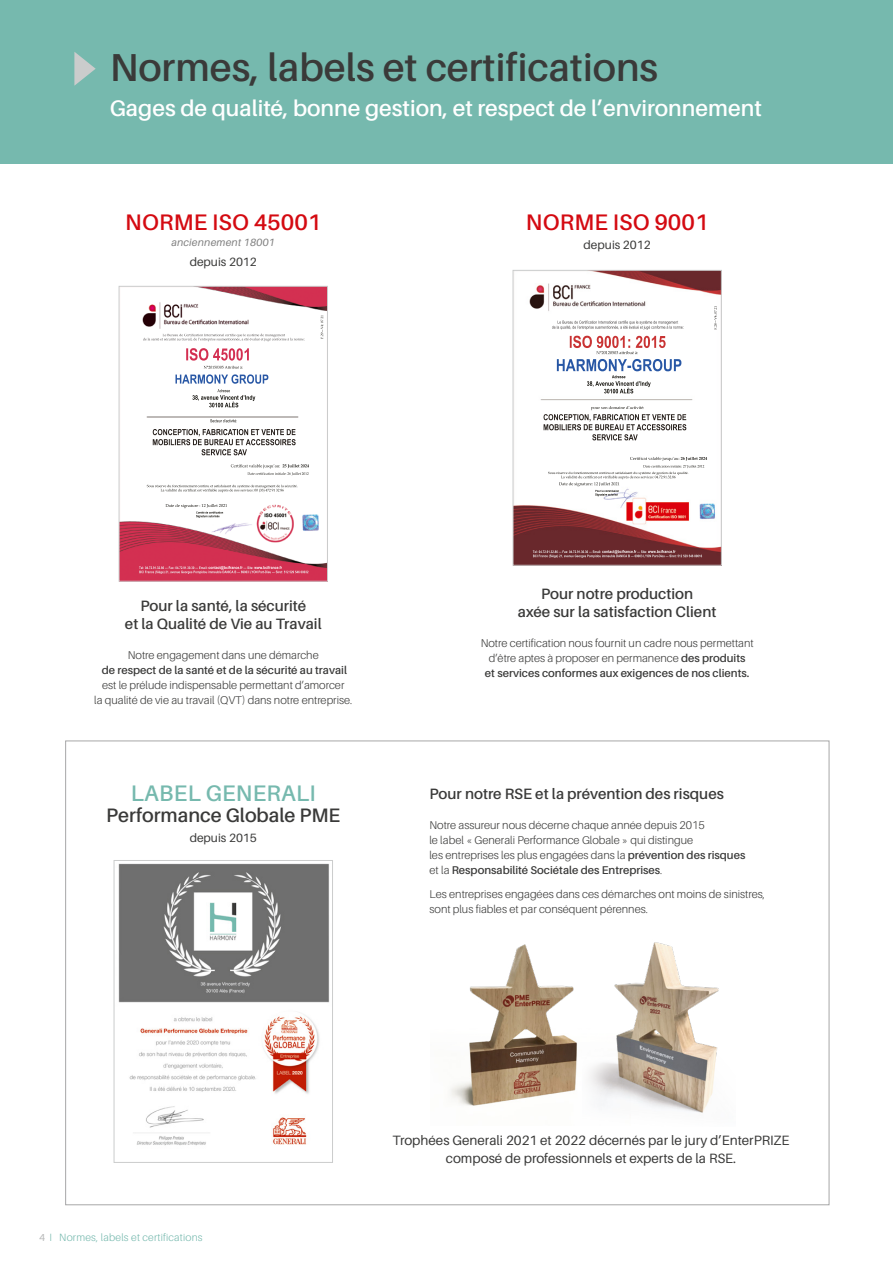
<style>
.page{position:relative;width:893px;height:1263px;background:#fff}
.page>*{position:absolute;margin:0;border:0;box-sizing:border-box;transform-origin:0 0}
.t1{font:600 39px "Aileron";color:#3a3a39}
.t2{font:600 22.5px "Aileron";color:#fff}
.t3{font:600 22.5px "Aileron";letter-spacing:.01em;color:#d40a11}
.t4{font:600 22.5px "Aileron";letter-spacing:.01em;color:#76b9ae}
.t5{font:600 19.5px "Aileron";color:#3a3a39}
.t6{font:600 15px/18px "Aileron";color:#3a3a39;text-align:center}
.t7{font:13.5px/18px "Aileron";color:#3a3a39;text-align:center}
.t8{font:12px "Aileron";color:#3a3a39}
.t9{font:300 11.25px/15px "Aileron";color:#3a3a39;text-align:center}
.t10{font:600 11.25px "Aileron";color:#3a3a39}
.t11{font:300 10.5px "Aileron";letter-spacing:.02em;color:#76b9ae}
.t12{font:italic 10.5px "Aileron";letter-spacing:.02em;color:#7f7f7f}
.s1{font-weight:600}
.s2{font-weight:400;color:#b9baba}
</style>
<div class="page">
<div style="left:0;top:0;width:893px;height:164px;background:#76b9ae"></div>
<img style="left:515px;top:272px;width:205px;height:292px">
<div style="left:513px;top:270px;width:209px;height:296px;border:1px solid #cbcccc"></div>
<img style="left:121px;top:288px;width:205px;height:292px">
<div style="left:119px;top:286px;width:209px;height:296px;border:1px solid #cbcccc"></div>
<svg style="left:74px;top:52px;width:22px;height:34px"></svg>
<img style="left:118px;top:863px;width:212px;height:283px">
<div style="left:114px;top:860px;width:219px;height:303px;border:1px solid #cbcccc"></div>
<img style="left:630px;top:942px;width:89px;height:171px">
<img style="left:450px;top:944px;width:180px;height:162px">
<h1 class="t1" style="left:110px;top:46px;width:550px">Normes, labels et certifications</h1>
<h2 class="t2" style="left:110px;top:95px;width:654px">Gages de qualité, bonne gestion, et respect de l’environnement</h2>
<h2 class="t3" style="left:125px;top:210px;width:198px">NORME ISO 45001</h2>
<p class="t12" style="left:171px;top:237px;width:105px">anciennement 18001</p>
<p class="t8" style="left:190px;top:255px;width:69px">depuis 2012</p>
<h2 class="t3" style="left:526px;top:210px;width:184px">NORME ISO 9001</h2>
<p class="t8" style="left:584px;top:239px;width:69px">depuis 2012</p>
<h3 class="t6" style="left:125px;top:597px;width:198px">Pour la santé, la sécurité<br>et la Qualité de Vie au Travail</h3>
<p class="t9" style="left:128px;top:648px;width:192px">Notre engagement dans une démarche</p>
<p class="t10" style="left:102px;top:664px;width:247px">de respect de la santé et de la sécurité au travail</p>
<p class="t9" style="left:94px;top:678px;width:260px">est le prélude indispensable permettant d’amorcer<br>la qualité de vie au travail (QVT) dans notre entreprise.</p>
<h2 class="t4" style="left:131px;top:781px;width:186px">LABEL GENERALI</h2>
<h3 class="t5" style="left:106px;top:805px;width:236px">Performance Globale PME</h3>
<p class="t8" style="left:190px;top:831px;width:69px">depuis 2015</p>
<h3 class="t6" style="left:518px;top:585px;width:200px">Pour notre production<br>axée sur la satisfaction Client</h3>
<p class="t9" style="left:481px;top:636px;width:274px">Notre certification nous fournit un cadre nous permettant d’être aptes à proposer en permanence <span class="s1">des produits<br>et services conformes aux exigences de nos clients.</span></p>
<h3 class="t6" style="left:429px;top:785px;width:296px">Pour notre RSE et la prévention des risques</h3>
<p class="t9" style="left:429px;top:818px;width:317px;text-align:left">Notre assureur nous décerne chaque année depuis 2015<br>le label « Generali Performance Globale » qui distingue<br>les entreprises les plus engagées dans la <span class="s1">prévention des risques </span>et la <span class="s1">Responsabilité Sociétale des Entreprises</span>.</p>
<p class="t9" style="left:429px;top:886px;width:337px;text-align:left">Les entreprises engagées dans ces démarches ont moins de sinistres, sont plus fiables et par conséquent pérennes.</p>
<p class="t11" style="left:39px;top:1232px;width:165px"><span class="s2">4</span> I Normes, labels et certifications</p>
<p class="t7" style="left:393px;top:1132px;width:398px">Trophées Generali 2021 et 2022 décernés par le jury d’EnterPRIZE composé de professionnels et experts de la RSE.</p>
</div>
